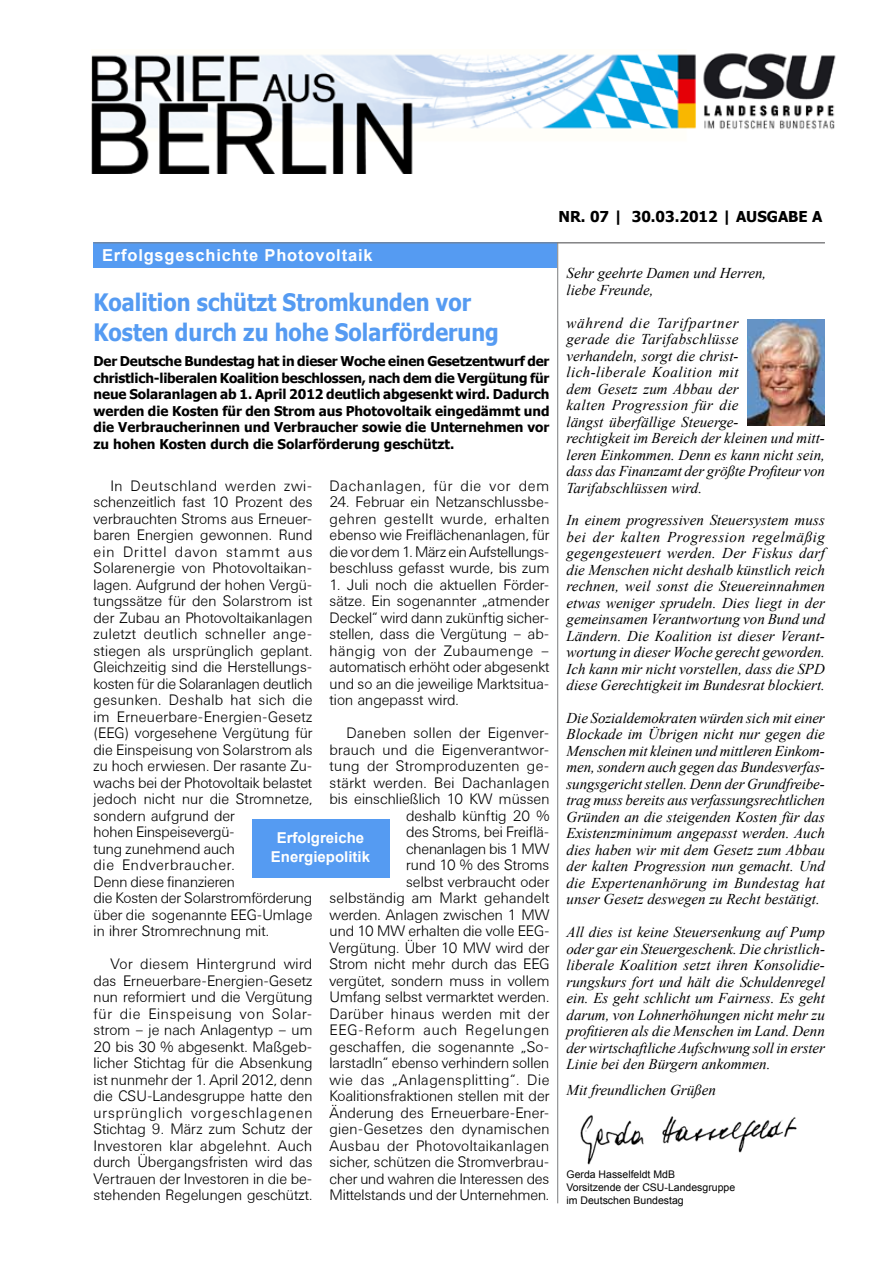
<style>
.page{position:relative;width:893px;height:1263px;background:#fff}
.page>*{position:absolute;margin:0;border:0;box-sizing:border-box;transform-origin:0 0}
.t1{font:700 24px/30px "Tahoma";color:#559bf2;scale:.9 1}
.t2{font:700 16.5px "Arial";letter-spacing:.05em;color:#fff}
.t3{font:300 15px/16.5px "Univers BSK";color:#000}
.t4{font:italic 15px/16.5px "Times New Roman";color:#000;text-align:justify}
.t5{font:700 15px/19.5px "Arial";color:#fff;text-align:center}
.t6{font:700 15px "Tahoma";color:#000}
.t7{font:300 15px "Univers BSK";letter-spacing:.05em;color:#000}
.t8{font:700 13.5px/16.5px "Tahoma";color:#000;text-align:justify}
.t9{font:10.5px/12.6px "Arial";color:#000}
</style>
<div class="page">
<hr style="left:557px;top:242px;width:1px;height:961px;background:#7b7c7e">
<div style="left:94px;top:242px;width:463px;height:26px;background:#559bf2"></div>
<hr style="left:94px;top:242px;width:731px;height:1px;background:#7b7c7e">
<div style="left:252px;top:819px;width:137px;height:58px;background:#559bf2"></div>
<img style="left:92px;top:53px;width:744px;height:120px">
<img style="left:580px;top:1115px;width:217px;height:50px">
<img style="left:747px;top:320px;width:78px;height:105px">
<p class="t2" style="left:102px;top:244px;width:272px">Erfolgsgeschichte Photovoltaik</p>
<h1 class="t1" style="left:94px;top:286px;width:452px">Koalition schützt Stromkunden vor<br>Kosten durch zu hohe Solarförderung</h1>
<p class="t8" style="left:94px;top:352px;width:457px">Der Deutsche Bundestag hat in dieser Woche einen Gesetzentwurf der christlich-liberalen Koalition beschlossen, nach dem die Vergütung für neue Solaranlagen ab 1. April 2012 deutlich abgesenkt wird. Dadurch werden die Kosten für den Strom aus Photovoltaik eingedämmt und die Verbraucherinnen und Verbraucher sowie die Unternehmen vor zu hohen Kosten durch die Solarförderung geschützt.</p>
<p class="t3" style="left:94px;top:477px;width:221px;text-indent:17px">In Deutschland werden zwi&shy;schenzeitlich fast 10 Prozent des verbrauchten Stroms aus Erneuer&shy;baren Energien gewonnen. Rund ein Drittel davon stammt aus<br>Solarenergie von Photovoltaikan&shy;lagen. Aufgrund der hohen Vergü&shy;tungssätze für den Solarstrom ist der Zubau an Photovoltaikanlagen zuletzt deutlich schneller ange&shy;stiegen als ursprünglich geplant.<br>Gleichzeitig sind die Herstellungs&shy;kosten für die Solaranlagen deutlich gesunken. Deshalb hat sich die im Erneuerbare-Energien-Gesetz (EEG) vorgesehene Vergütung für die Einspeisung von Solarstrom als zu hoch erwiesen. Der rasante Zu&shy;wachs bei der Photovoltaik belastet jedoch nicht nur die Stromnetze, sondern aufgrund der<br>hohen Einspeisevergü-<br>tung zunehmend auch<br>die Endverbraucher.<br>Denn diese finanzieren<br>die Kosten der Solarstromförderung über die sogenannte EEG-Umlage in ihrer Stromrechnung mit.</p>
<p class="t3" style="left:94px;top:956px;width:221px;text-align:justify;text-indent:17px">Vor diesem Hintergrund wird das Erneuerbare-Energien-Gesetz nun reformiert und die Vergütung für die Einspeisung von Solar&shy;strom – je nach Anlagentyp – um 20 bis 30 % abgesenkt. Maßgeb&shy;licher Stichtag für die Absenkung ist nunmehr der 1. April 2012, denn die CSU-Landesgruppe hatte den ursprünglich vorgeschlagenen Stichtag 9. März zum Schutz der Investoren klar abgelehnt. Auch durch Übergangsfristen wird das Vertrauen der Investoren in die be&shy;stehenden Regelungen geschützt.</p>
<p class="t7" style="left:330px;top:477px;width:221px">Dachanlagen, für die vor dem</p>
<p class="t3" style="left:330px;top:494px;width:222px;text-align:justify">24. Februar ein Netzanschlussbe&shy;gehren gestellt wurde, erhalten ebenso wie Freiflächenanlagen, für die vor dem 1. März ein Aufstellungs&shy;beschluss gefasst wurde, bis zum</p>
<p class="t3" style="left:330px;top:576px;width:222px">1. Juli noch die aktuellen Förder&shy;sätze. Ein sogenannter „atmender<br>Deckel“ wird dann zukünftig sicher&shy;stellen, dass die Vergütung – ab&shy;hängig von der Zubaumenge – automatisch erhöht oder abgesenkt und so an die jeweilige Marktsitua&shy;tion angepasst wird.</p>
<p class="t3" style="left:330px;top:725px;width:222px;text-align:right">Daneben sollen der Eigenver&shy;brauch und die Eigenverantwor&shy;tung der Stromproduzenten ge&shy;stärkt werden. Bei Dachanlagen bis einschließlich 10 KW müssen deshalb künftig 20 %<br>des Stroms, bei Freiflä&shy;chenanlagen bis 1 MW<br>rund 10 % des Stroms<br>selbst verbraucht oder selbständig am Markt gehandelt werden. Anlagen zwischen 1 MW und 10 MW erhalten die volle EEG-<br>Vergütung. Über 10 MW wird der<br>Strom nicht mehr durch das EEG vergütet, sondern muss in vollem<br>Umfang selbst vermarktet werden.<br>Darüber hinaus werden mit der<br>EEG-Reform auch Regelungen geschaffen, die sogenannte „So&shy;larstadln“ ebenso verhindern sollen wie das „Anlagensplitting“. Die<br>Koalitionsfraktionen stellen mit der<br>Änderung des Erneuerbare-Ener&shy;gien-Gesetzes den dynamischen<br>Ausbau der Photovoltaikanlagen sicher, schützen die Stromverbrau&shy;cher und wahren die Interessen des<br>Mittelstands und der Unternehmen.</p>
<p class="t5" style="left:271px;top:828px;width:101px">Erfolgreiche<br>Energiepolitik</p>
<p class="t6" style="left:558px;top:206px;width:199px">Nr. 07 | 30.03.2012 | Ausgab</p>
<p class="t6" style="left:799px;top:206px;width:25px">e A</p>
<p class="t4" style="left:566px;top:265px;width:201px">Sehr geehrte Damen und Herren, liebe Freunde,</p>
<p class="t4" style="left:566px;top:314px;width:260px;text-align:left">während die Tarifpartner<br>gerade die Tarifabschlüsse<br>verhandeln, sorgt die christ-<br>lich-liberale Koalition mit<br>dem Gesetz zum Abbau der<br>kalten Progression für die<br>längst überfällige Steuerge-<br>rechtigkeit im Bereich der kleinen und mitt&shy;leren Einkommen. Denn es kann nicht sein, dass das Finanzamt der größte Profiteur von<br>Tarifabschlüssen wird.</p>
<p class="t4" style="left:566px;top:512px;width:260px">In einem progressiven Steuersystem muss bei der kalten Progression regelmäßig gegengesteuert werden. Der Fiskus darf die Menschen nicht deshalb künstlich reich rechnen, weil sonst die Steuereinnahmen etwas weniger sprudeln. Dies liegt in der gemeinsamen Verantwortung von Bund und Ländern. Die Koalition ist dieser Verant&shy;wortung in dieser Woche gerecht geworden.<br>Ich kann mir nicht vorstellen, dass die SPD diese Gerechtigkeit im Bundesrat blockiert.</p>
<p class="t4" style="left:566px;top:709px;width:260px">Die Sozialdemokraten würden sich mit einer Blockade im Übrigen nicht nur gegen die Menschen mit kleinen und mittleren Einkom&shy;men, sondern auch gegen das Bundesverfas&shy;sungsgericht stellen. Denn der Grundfreibe&shy;trag muss bereits aus verfassungsrechtlichen Gründen an die steigenden Kosten für das Existenzminimum angepasst werden. Auch dies haben wir mit dem Gesetz zum Abbau der kalten Progression nun gemacht. Und die Expertenanhörung im Bundestag hat unser Gesetz deswegen zu Recht bestätigt.</p>
<p class="t4" style="left:566px;top:923px;width:260px">All dies ist keine Steuersenkung auf Pump oder gar ein Steuergeschenk. Die christlich&shy;liberale Koalition setzt ihren Konsolidie&shy;rungskurs fort und hält die Schuldenregel ein. Es geht schlicht um Fairness. Es geht darum, von Lohnerhöhungen nicht mehr zu profitieren als die Menschen im Land. Denn der wirtschaftliche Aufschwung soll in erster Linie bei den Bürgern ankommen.</p>
<p class="t4" style="left:566px;top:1082px;width:151px">Mit freundlichen Grüßen</p>
<p class="t9" style="left:566px;top:1168px;width:170px">Gerda Hasselfeldt MdB<br>Vorsitzende der CSU-Landesgruppe im Deutschen Bundestag</p>
</div>
